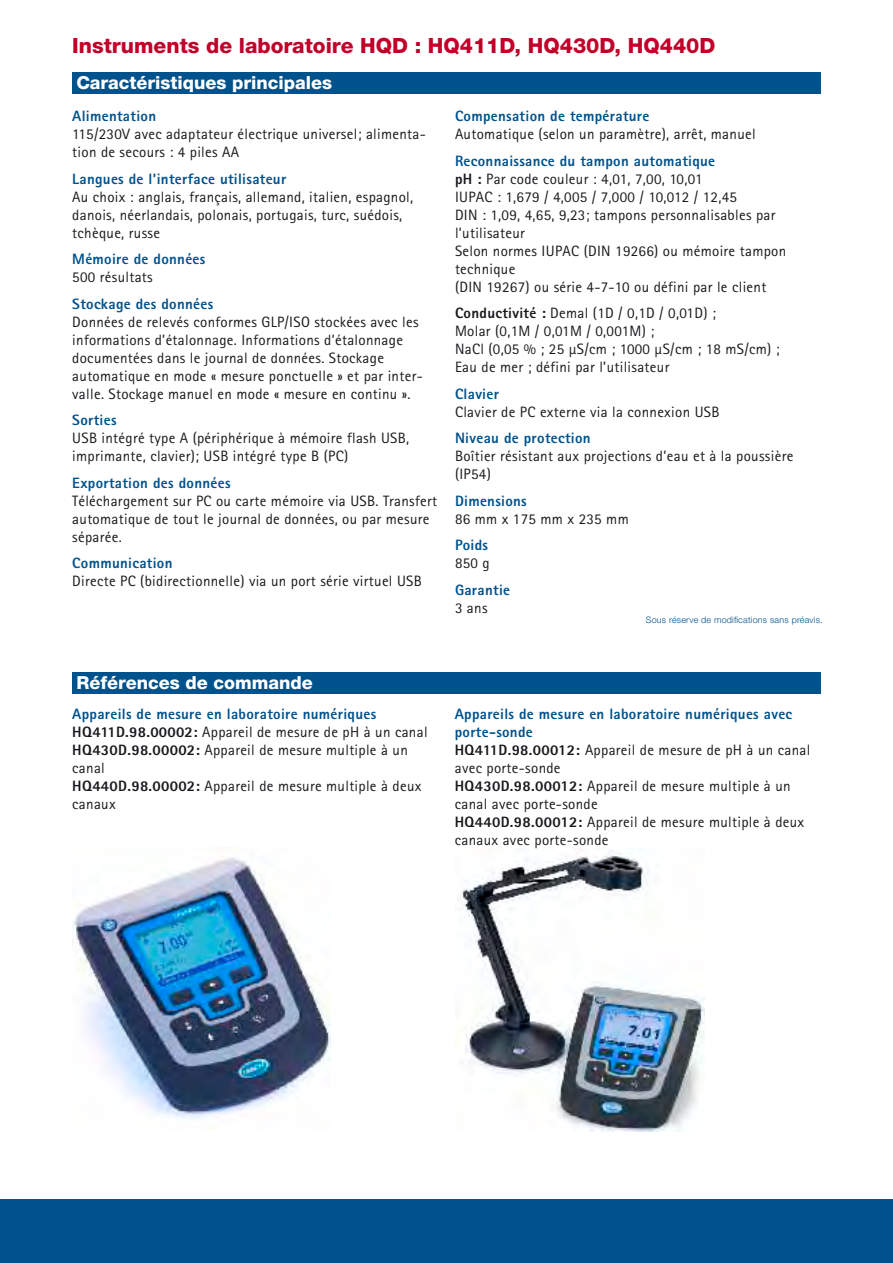
<style>
.page{position:relative;width:893px;height:1263px;background:#fff}
.page>*{position:absolute;margin:0;border:0;box-sizing:border-box;transform-origin:0 0}
.t1{font:800 21px "HL Helvetica Neue";color:#c1002a}
.t2{font:800 18px "HL Helvetica Neue";color:#fff}
.t3{font:15px/18px "HL Rotis Sans Serif";letter-spacing:.02em;color:#1a171c}
.t4{font:800 15px "HL Rotis Sans Serif";letter-spacing:.02em;color:#00528d}
.t5{font:300 9px "HL Helvetica Neue";letter-spacing:.02em;color:#00528d}
.s1{font-weight:800;color:#00528d}
.s2{font-weight:800}
</style>
<div class="page">
<div style="left:0;top:1199px;width:893px;height:64px;background:#00528d"></div>
<img style="left:72px;top:857px;width:259px;height:272px">
<img style="left:455px;top:848px;width:250px;height:283px">
<div style="left:72px;top:72px;width:749px;height:22px;background:#00528d"></div>
<div style="left:72px;top:672px;width:749px;height:21px;background:#00528d"></div>
<h1 class="t1" style="left:72px;top:33px;width:645px">Instruments de laboratoire HQD : HQ411D, HQ430D, HQ440D</h1>
<p class="t2" style="left:77px;top:72px;width:257px">Caractéristiques principales</p>
<p class="t4" style="left:72px;top:106px;width:85px">Alimentation</p>
<p class="t3" style="left:72px;top:125px;width:355px">115/230V avec adaptateur électrique universel; alimenta&shy;tion de secours : 4 piles AA</p>
<p class="t4" style="left:72px;top:169px;width:216px">Langues de l’interface utilisateur</p>
<p class="t3" style="left:72px;top:188px;width:342px">Au choix : anglais, français, allemand, italien, espagnol, danois, néerlandais, polonais, portugais, turc, suédois, tchèque, russe</p>
<p class="t4" style="left:72px;top:249px;width:135px">Mémoire de données</p>
<p class="t3" style="left:72px;top:268px;width:82px">500 résultats</p>
<p class="t4" style="left:72px;top:294px;width:142px">Stockage des données</p>
<p class="t3" style="left:72px;top:313px;width:352px">Données de relevés conformes GLP/ISO stockées avec les informations d’étalonnage. Informations d’étalonnage documentées dans le journal de données. Stockage automatique en mode « mesure ponctuelle » et par inter&shy;valle. Stockage manuel en mode « mesure en continu ».</p>
<p class="t4" style="left:72px;top:410px;width:46px">Sorties</p>
<p class="t3" style="left:72px;top:429px;width:338px">USB intégré type A (périphérique à mémoire flash USB, imprimante, clavier); USB intégré type B (PC)</p>
<p class="t4" style="left:72px;top:473px;width:160px">Exportation des données</p>
<p class="t3" style="left:72px;top:492px;width:366px">Téléchargement sur PC ou carte mémoire via USB. Transfert automatique de tout le journal de données, ou par mesure séparée.</p>
<p class="t4" style="left:72px;top:553px;width:102px">Communication</p>
<p class="t3" style="left:72px;top:572px;width:351px">Directe PC (bidirectionnelle) via un port série virtuel USB</p>
<p class="t4" style="left:455px;top:106px;width:196px">Compensation de température</p>
<p class="t3" style="left:455px;top:125px;width:302px">Automatique (selon un paramètre), arrêt, manuel</p>
<p class="t3" style="left:455px;top:152px;width:333px"><span class="s1">Reconnaissance du tampon automatique<br></span><span class="s2">pH :</span> Par code couleur : 4,01, 7,00, 10,01<br>IUPAC : 1,679 / 4,005 / 7,000 / 10,012 / 12,45<br>DIN : 1,09, 4,65, 9,23; tampons personnalisables par l’utilisateur<br>Selon normes IUPAC (DIN 19266) ou mémoire tampon technique<br>(DIN 19267) ou série 4-7-10 ou défini par le client</p>
<p class="t3" style="left:455px;top:304px;width:326px"><span class="s2">Conductivité :</span> Demal (1D / 0,1D / 0,01D) ;<br>Molar (0,1M / 0,01M / 0,001M) ;<br>NaCl (0,05 % ; 25 µS/cm ; 1000 µS/cm ; 18 mS/cm) ; Eau de mer ; défini par l’utilisateur</p>
<p class="t4" style="left:455px;top:384px;width:46px">Clavier</p>
<p class="t3" style="left:455px;top:403px;width:266px">Clavier de PC externe via la connexion USB</p>
<p class="t4" style="left:455px;top:428px;width:137px">Niveau de protection</p>
<p class="t3" style="left:455px;top:447px;width:340px">Boîtier résistant aux projections d’eau et à la poussière (IP54)</p>
<p class="t4" style="left:455px;top:491px;width:73px">Dimensions</p>
<p class="t3" style="left:455px;top:510px;width:175px">86 mm x 175 mm x 235 mm</p>
<p class="t4" style="left:455px;top:535px;width:35px">Poids</p>
<p class="t3" style="left:455px;top:554px;width:36px">850 g</p>
<p class="t4" style="left:455px;top:580px;width:57px">Garantie</p>
<p class="t3" style="left:455px;top:599px;width:34px">3 ans</p>
<p class="t5" style="left:646px;top:614px;width:178px">Sous réserve de modifications sans préavis.</p>
<p class="t2" style="left:77px;top:672px;width:238px">Références de commande</p>
<p class="t3" style="left:72px;top:705px;width:357px"><span class="s1">Appareils de mesure en laboratoire numériques </span><span class="s2">HQ411D.98.00002:</span> Appareil de mesure de pH à un canal <span class="s2">HQ430D.98.00002:</span> Appareil de mesure multiple à un canal<br><span class="s2">HQ440D.98.00002:</span> Appareil de mesure multiple à deux canaux</p>
<p class="t3" style="left:455px;top:705px;width:357px"><span class="s1">Appareils de mesure en laboratoire numériques avec porte-sonde<br></span><span class="s2">HQ411D.98.00012:</span> Appareil de mesure de pH à un canal avec porte-sonde<br><span class="s2">HQ430D.98.00012:</span> Appareil de mesure multiple à un canal avec porte-sonde<br><span class="s2">HQ440D.98.00012:</span> Appareil de mesure multiple à deux canaux avec porte-sonde</p>
</div>
